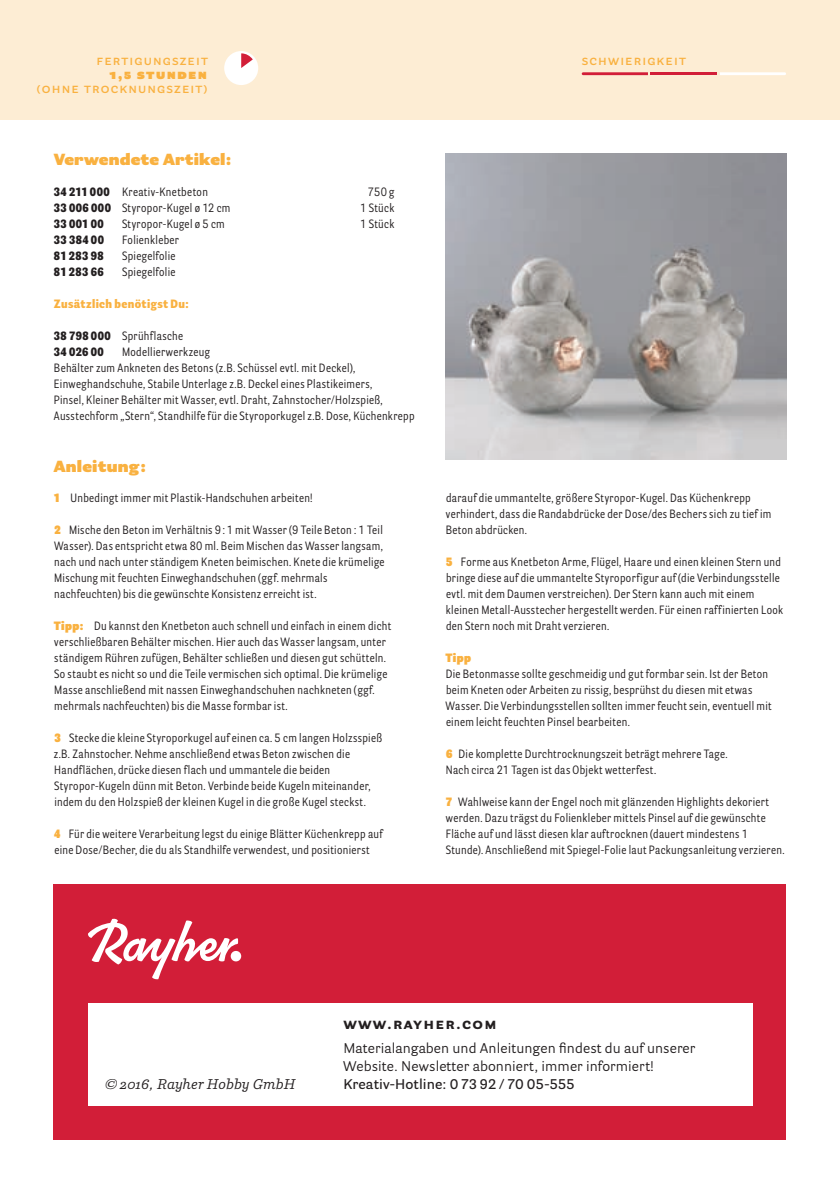
<style>
.page{position:relative;width:840px;height:1191px;background:#fff}
.page>*{position:absolute;margin:0;border:0;box-sizing:border-box;transform-origin:0 0}
.t1{font:900 16px "Parry Grotesque Pro";letter-spacing:.01em;color:#f9b140}
.t2{font:700 16px "Parry Grotesque Pro";letter-spacing:.08em;color:#231f20}
.t3{font:14px/18px "Parry Grotesque Pro";letter-spacing:.005em;color:#231f20}
.t4{font:600 14px "Parry Grotesque Pro";letter-spacing:.08em;color:#f9b140}
.t5{font:600 14px "Parry Grotesque Pro";letter-spacing:.01em;color:#231f20}
.t6{font:italic 14px "Parry Pro";letter-spacing:.01em;color:#231f20}
.t7{font:900 14px "Parry Grotesque Pro";letter-spacing:.08em;color:#f9b140}
.t8{font:12px/16px "Parry Grot Con Pro";letter-spacing:.03em;color:#231f20}
.t9{font:900 12px/16px "Parry Grot Con Pro";letter-spacing:.03em;color:#231f20}
.t10{font:900 12px "Parry Grot Con Pro";letter-spacing:.03em;color:#f9b140}
.t11{font:900 12px "Parry Grot Con Pro";color:#f9b140}
.s1{font-weight:900}
.s2{font-weight:400}
.s3{font-weight:900;color:#f9b140}
</style>
<div class="page">
<div style="left:54px;top:884px;width:731px;height:256px;background:#d21e38"></div>
<div style="left:88px;top:1003px;width:663px;height:103px;background:#fff"></div>
<div style="left:0;top:0;width:839px;height:119px;background:#fdedd4"></div>
<svg style="left:88px;top:918px;width:150px;height:61px"></svg>
<div style="left:230px;top:951px;width:11px;height:10px;background:#fff;border-radius:50%"></div>
<svg style="left:720px;top:72px;width:65px;height:3px"></svg>
<svg style="left:581px;top:72px;width:66px;height:3px"></svg>
<div style="left:224px;top:51px;width:34px;height:34px;background:#fff;border-radius:50%"></div>
<img style="left:445px;top:153px;width:340px;height:306px">
<svg style="left:241px;top:53px;width:12px;height:15px"></svg>
<hr style="left:650px;top:72px;width:66px;height:3px;background:#d21e38">
<p class="t4" style="left:96px;top:50px;width:113px">fertigungszeit</p>
<p class="t4" style="left:581px;top:50px;width:106px">schwierigkeit</p>
<p class="t7" style="left:109px;top:63px;width:99px">1,5 stunden</p>
<p class="t4" style="left:37px;top:78px;width:172px">(ohne trocknungszeit)</p>
<h1 class="t1" style="left:54px;top:148px;width:179px">Verwendete Artikel:</h1>
<p class="t8" style="left:54px;top:184px;width:155px"><span class="s1">34 211 000</span> Kreativ-Knetbeton</p>
<p class="t8" style="left:367px;top:184px;width:28px">750 g</p>
<p class="t8" style="left:54px;top:200px;width:178px"><span class="s1">33 006 000</span> Styropor-Kugel ø 12 cm</p>
<p class="t8" style="left:360px;top:200px;width:36px">1 Stück</p>
<p class="t9" style="left:54px;top:216px;width:51px">33 001 00</p>
<p class="t8" style="left:122px;top:216px;width:104px">Styropor-Kugel ø 5 cm</p>
<p class="t8" style="left:360px;top:216px;width:36px">1 Stück</p>
<p class="t9" style="left:54px;top:232px;width:51px">33 384 00</p>
<p class="t8" style="left:122px;top:232px;width:58px">Folienkleber</p>
<p class="t9" style="left:54px;top:248px;width:51px">81 283 98</p>
<p class="t8" style="left:122px;top:248px;width:55px">Spiegelfolie</p>
<p class="t9" style="left:54px;top:264px;width:51px">81 283 66</p>
<p class="t8" style="left:122px;top:264px;width:55px">Spiegelfolie</p>
<p class="t10" style="left:54px;top:295px;width:136px">Zusätzlich benötigst Du:</p>
<p class="t9" style="left:54px;top:328px;width:131px">38 798 000 <span class="s2">Sprühflasche<br></span>34 026 00</p>
<p class="t8" style="left:54px;top:344px;width:362px;text-indent:68px">Modellierwerkzeug<br>Behälter zum Ankneten des Betons (z.B. Schüssel evtl. mit Deckel), Einweghandschuhe, Stabile Unterlage z.B. Deckel eines Plastikeimers,<br>Pinsel, Kleiner Behälter mit Wasser, evtl. Draht, Zahnstocher/Holzspieß, Ausstechform „Stern“, Standhilfe für die Styroporkugel z.B. Dose, Küchenkrepp</p>
<h1 class="t1" style="left:54px;top:454px;width:94px">Anleitung:</h1>
<p class="t8" style="left:54px;top:490px;width:260px"><span class="s3">1</span> Unbedingt immer mit Plastik-Handschuhen arbeiten!</p>
<p class="t8" style="left:54px;top:522px;width:332px"><span class="s3">2</span> Mische den Beton im Verhältnis 9 : 1 mit Wasser (9 Teile Beton : 1 Teil Wasser). Das entspricht etwa 80 ml. Beim Mischen das Wasser langsam, nach und nach unter ständigem Kneten beimischen. Knete die krümelige Mischung mit feuchten Einweghandschuhen (ggf. mehrmals nachfeuchten) bis die gewünschte Konsistenz erreicht ist.</p>
<p class="t8" style="left:54px;top:618px;width:339px"><span class="s3">Tipp:</span> Du kannst den Knetbeton auch schnell und einfach in einem dicht verschließbaren Behälter mischen. Hier auch das Wasser langsam, unter ständigem Rühren zufügen, Behälter schließen und diesen gut schütteln.<br>So staubt es nicht so und die Teile vermischen sich optimal. Die krümelige Masse anschließend mit nassen Einweghandschuhen nachkneten (ggf. mehrmals nachfeuchten) bis die Masse formbar ist.</p>
<p class="t8" style="left:54px;top:730px;width:329px"><span class="s3">3</span> Stecke die kleine Styroporkugel auf einen ca. 5 cm langen Holzsspieß z.B. Zahnstocher. Nehme anschließend etwas Beton zwischen die Handflächen, drücke diesen flach und ummantele die beiden Styropor-Kugeln dünn mit Beton. Verbinde beide Kugeln miteinander, indem du den Holzspieß der kleinen Kugel in die große Kugel steckst.</p>
<p class="t8" style="left:54px;top:826px;width:331px"><span class="s3">4</span> Für die weitere Verarbeitung legst du einige Blätter Küchenkrepp auf eine Dose/Becher, die du als Standhilfe verwendest, und positionierst</p>
<p class="t8" style="left:445px;top:490px;width:327px">darauf die ummantelte, größere Styropor-Kugel. Das Küchenkrepp verhindert, dass die Randabdrücke der Dose/des Bechers sich zu tief im<br>Beton abdrücken.</p>
<p class="t8" style="left:445px;top:554px;width:338px"><span class="s3">5</span> Forme aus Knetbeton Arme, Flügel, Haare und einen kleinen Stern und bringe diese auf die ummantelte Styroporfigur auf (die Verbindungsstelle evtl. mit dem Daumen verstreichen). Der Stern kann auch mit einem kleinen Metall-Ausstecher hergestellt werden. Für einen raffinierten Look den Stern noch mit Draht verzieren.</p>
<p class="t11" style="left:445px;top:649px;width:27px">Tipp</p>
<p class="t8" style="left:445px;top:666px;width:327px">Die Betonmasse sollte geschmeidig und gut formbar sein. Ist der Beton beim Kneten oder Arbeiten zu rissig, besprühst du diesen mit etwas Wasser. Die Verbindungsstellen sollten immer feucht sein, eventuell mit einem leicht feuchten Pinsel bearbeiten.</p>
<p class="t8" style="left:445px;top:746px;width:283px"><span class="s3">6</span> Die komplette Durchtrocknungszeit beträgt mehrere Tage.<br>Nach circa 21 Tagen ist das Objekt wetterfest.</p>
<p class="t8" style="left:445px;top:794px;width:340px"><span class="s3">7</span> Wahlweise kann der Engel noch mit glänzenden Highlights dekoriert werden. Dazu trägst du Folienkleber mittels Pinsel auf die gewünschte Fläche auf und lässt diesen klar auftrocknen (dauert mindestens 1<br>Stunde). Anschließend mit Spiegel-Folie laut Packungsanleitung verzieren.</p>
<p class="t6" style="left:105px;top:1074px;width:192px">© 2016, Rayher Hobby GmbH</p>
<h1 class="t2" style="left:343px;top:1012px;width:155px">www.rayher.com</h1>
<p class="t3" style="left:343px;top:1038px;width:353px">Materialangaben und Anleitungen findest du auf unserer<br>Website. Newsletter abonniert, immer informiert!</p>
<p class="t5" style="left:343px;top:1074px;width:232px">Kreativ-Hotline: 0 73 92 / 70 05-555</p>
</div>
